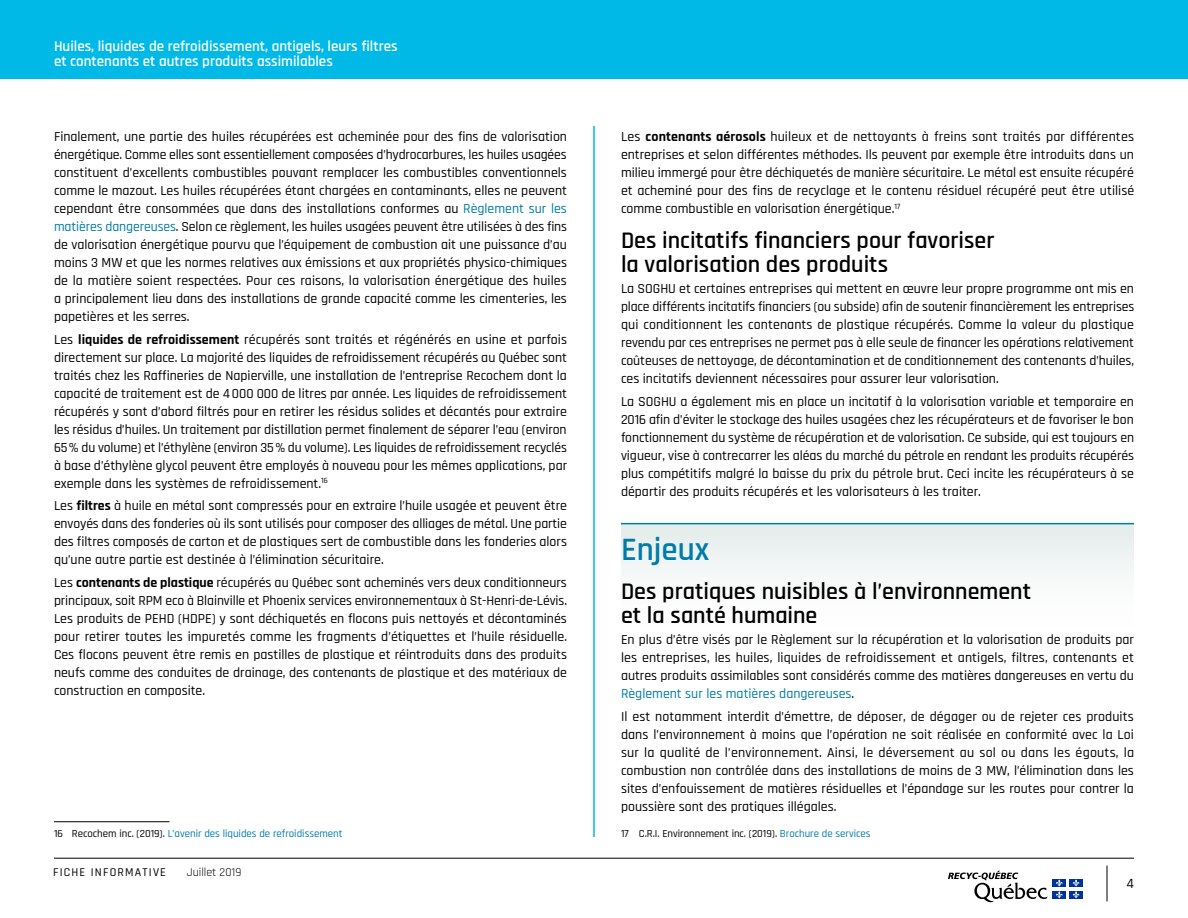
<style>
.page{position:relative;width:1188px;height:918px;background:#fff}
.page>*{position:absolute;margin:0;border:0;box-sizing:border-box;transform-origin:0 0}
.H2_Rule{font:600 33px "Rajdhani";color:#007caa}
.H3{font:600 24px/24px "Rajdhani";color:#000}
.H3_sous_H2{font:600 24px/24px "Rajdhani";color:#000}
.t1{font:600 15px/15px "Rajdhani";color:#fff}
.t2{font:500 14.25px "Rajdhani";color:#000}
.Texte{font:500 13.8px/18px "Rajdhani";color:#000;text-align:justify}
.t3{font:500 12px "Rajdhani";letter-spacing:.1em;color:#000}
.t4{font:12px "Rajdhani";color:#000}
.Notes_filet{font:500 10.8px "Rajdhani";color:#007caa}
.Notes{font:500 10.8px "Rajdhani";color:#000}
.s1{color:#007caa}
.s2{font-weight:700}
.s3{color:#000}
</style>
<div class="page">
<hr style="left:593px;top:126px;width:2px;height:711px;background:#00b9e7">
<svg style="left:948px;top:871px;width:100px;height:31px"></svg>
<div style="left:1053px;top:879px;width:13px;height:8px;background:#039"></div>
<div style="left:1070px;top:879px;width:13px;height:8px;background:#039"></div>
<div style="left:1053px;top:891px;width:13px;height:8px;background:#039"></div>
<svg style="left:1056px;top:879px;width:7px;height:19px"></svg>
<div style="left:1070px;top:891px;width:13px;height:8px;background:#039"></div>
<svg style="left:1073px;top:879px;width:7px;height:19px"></svg>
<hr style="left:1107px;top:866px;width:1px;height:36px;background:#000">
<hr style="left:54px;top:858px;width:1080px;height:1px;background:#000">
<div style="left:0;top:0;width:1188px;height:79px;background:#00b9e7"></div>
<div style="left:621px;top:524px;width:513px;height:134px;background:linear-gradient(to bottom,#e8efed,#fff)"></div>
<hr style="left:54px;top:821px;width:116px;height:1px;background:#000">
<hr style="left:621px;top:523px;width:513px;height:1px;background:#007caa">
<p class="t1" style="left:54px;top:39px;width:345px">Huiles, liquides de refroidissement, antigels, leurs filtres et contenants et autres produits assimilables</p>
<p class="Texte" style="left:54px;top:128px;width:515px">Finalement, une partie des huiles récupérées est acheminée pour des fins de valorisation énergétique. Comme elles sont essentiellement composées d’hydrocarbures, les huiles usagées constituent d’excellents combustibles pouvant remplacer les combustibles conventionnels comme le mazout. Les huiles récupérées étant chargées en contaminants, elles ne peuvent cependant être consommées que dans des installations conformes au <span class="s1">Règlement sur les matières dangereuses</span>. Selon ce règlement, les huiles usagées peuvent être utilisées à des fins de valorisation énergétique pourvu que l’équipement de combustion ait une puissance d’au moins 3 MW et que les normes relatives aux émissions et aux propriétés physico-chimiques de la matière soient respectées. Pour ces raisons, la valorisation énergétique des huiles a principalement lieu dans des installations de grande capacité comme les cimenteries, les papetières et les serres.</p>
<p class="Texte" style="left:54px;top:331px;width:515px">Les <span class="s2">liquides de refroidissement</span> récupérés sont traités et régénérés en usine et parfois directement sur place. La majorité des liquides de refroidissement récupérés au Québec sont traités chez les Raffineries de Napierville, une installation de l’entreprise Recochem dont la capacité de traitement est de 4000 000 de litres par année. Les liquides de refroidissement récupérés y sont d’abord filtrés pour en retirer les résidus solides et décantés pour extraire les résidus d’huiles. Un traitement par distillation permet finalement de séparer l’eau (environ 65% du volume) et l’éthylène (environ 35% du volume). Les liquides de refroidissement recyclés à base d’éthylène glycol peuvent être employés à nouveau pour les mêmes applications, par exemple dans les systèmes de refroidissement.<sup>16</sup></p>
<p class="Texte" style="left:54px;top:497px;width:515px">Les <span class="s2">filtres</span> à huile en métal sont compressés pour en extraire l’huile usagée et peuvent être envoyés dans des fonderies où ils sont utilisés pour composer des alliages de métal. Une partie des filtres composés de carton et de plastiques sert de combustible dans les fonderies alors qu’une autre partie est destinée à l’élimination sécuritaire.</p>
<p class="Texte" style="left:54px;top:574px;width:515px">Les <span class="s2">contenants de plastique</span> récupérés au Québec sont acheminés vers deux conditionneurs principaux, soit RPM eco à Blainville et Phoenix services environnementaux à St-Henri-de-Lévis.<br>Les produits de PEHD (HDPE) y sont déchiquetés en flocons puis nettoyés et décontaminés pour retirer toutes les impuretés comme les fragments d’étiquettes et l’huile résiduelle.<br>Ces flocons peuvent être remis en pastilles de plastique et réintroduits dans des produits neufs comme des conduites de drainage, des contenants de plastique et des matériaux de construction en composite.</p>
<p class="Notes_filet" style="left:54px;top:827px;width:290px"><span class="s3">16 Recochem inc. (2019).</span> L’avenir des liquides de refroidissement</p>
<p class="t3" style="left:53px;top:865px;width:114px">FICHE INFORMATIVE</p>
<p class="t4" style="left:187px;top:866px;width:56px">Juillet 2019</p>
<p class="Texte" style="left:621px;top:128px;width:515px">Les <span class="s2">contenants aérosols</span> huileux et de nettoyants à freins sont traités par différentes entreprises et selon différentes méthodes. Ils peuvent par exemple être introduits dans un milieu immergé pour être déchiquetés de manière sécuritaire. Le métal est ensuite récupéré et acheminé pour des fins de recyclage et le contenu résiduel récupéré peut être utilisé comme combustible en valorisation énergétique.<sup>17</sup></p>
<h3 class="H3" style="left:621px;top:229px;width:375px">Des incitatifs financiers pour favoriser la valorisation des produits</h3>
<p class="Texte" style="left:621px;top:280px;width:515px">La SOGHU et certaines entreprises qui mettent en œuvre leur propre programme ont mis en place différents incitatifs financiers (ou subside) afin de soutenir financièrement les entreprises qui conditionnent les contenants de plastique récupérés. Comme la valeur du plastique revendu par ces entreprises ne permet pas à elle seule de financer les opérations relativement coûteuses de nettoyage, de décontamination et de conditionnement des contenants d’huiles, ces incitatifs deviennent nécessaires pour assurer leur valorisation.</p>
<p class="Texte" style="left:621px;top:393px;width:515px">La SOGHU a également mis en place un incitatif à la valorisation variable et temporaire en 2016 afin d’éviter le stockage des huiles usagées chez les récupérateurs et de favoriser le bon fonctionnement du système de récupération et de valorisation. Ce subside, qui est toujours en vigueur, vise à contrecarrer les aléas du marché du pétrole en rendant les produits récupérés plus compétitifs malgré la baisse du prix du pétrole brut. Ceci incite les récupérateurs à se départir des produits récupérés et les valorisateurs à les traiter.</p>
<h2 class="H2_Rule" style="left:621px;top:530px;width:90px">Enjeux</h2>
<h3 class="H3_sous_H2" style="left:621px;top:580px;width:412px">Des pratiques nuisibles à l’environnement et la santé humaine</h3>
<p class="Texte" style="left:621px;top:631px;width:515px">En plus d’être visés par le Règlement sur la récupération et la valorisation de produits par les entreprises, les huiles, liquides de refroidissement et antigels, filtres, contenants et autres produits assimilables sont considérés comme des matières dangereuses en vertu du <span class="s1">Règlement sur les matières dangereuses</span>.</p>
<p class="Texte" style="left:621px;top:708px;width:515px">Il est notamment interdit d’émettre, de déposer, de dégager ou de rejeter ces produits dans l’environnement à moins que l’opération ne soit réalisée en conformité avec la Loi sur la qualité de l’environnement. Ainsi, le déversement au sol ou dans les égouts, la combustion non contrôlée dans des installations de moins de 3 MW, l’élimination dans les sites d’enfouissement de matières résiduelles et l’épandage sur les routes pour contrer la poussière sont des pratiques illégales.</p>
<p class="Notes" style="left:621px;top:827px;width:251px">17 C.R.I. Environnement inc. (2019). <span class="s1">Brochure de services</span></p>
<p class="t2" style="left:1127px;top:875px;width:9px">4</p>
</div>
